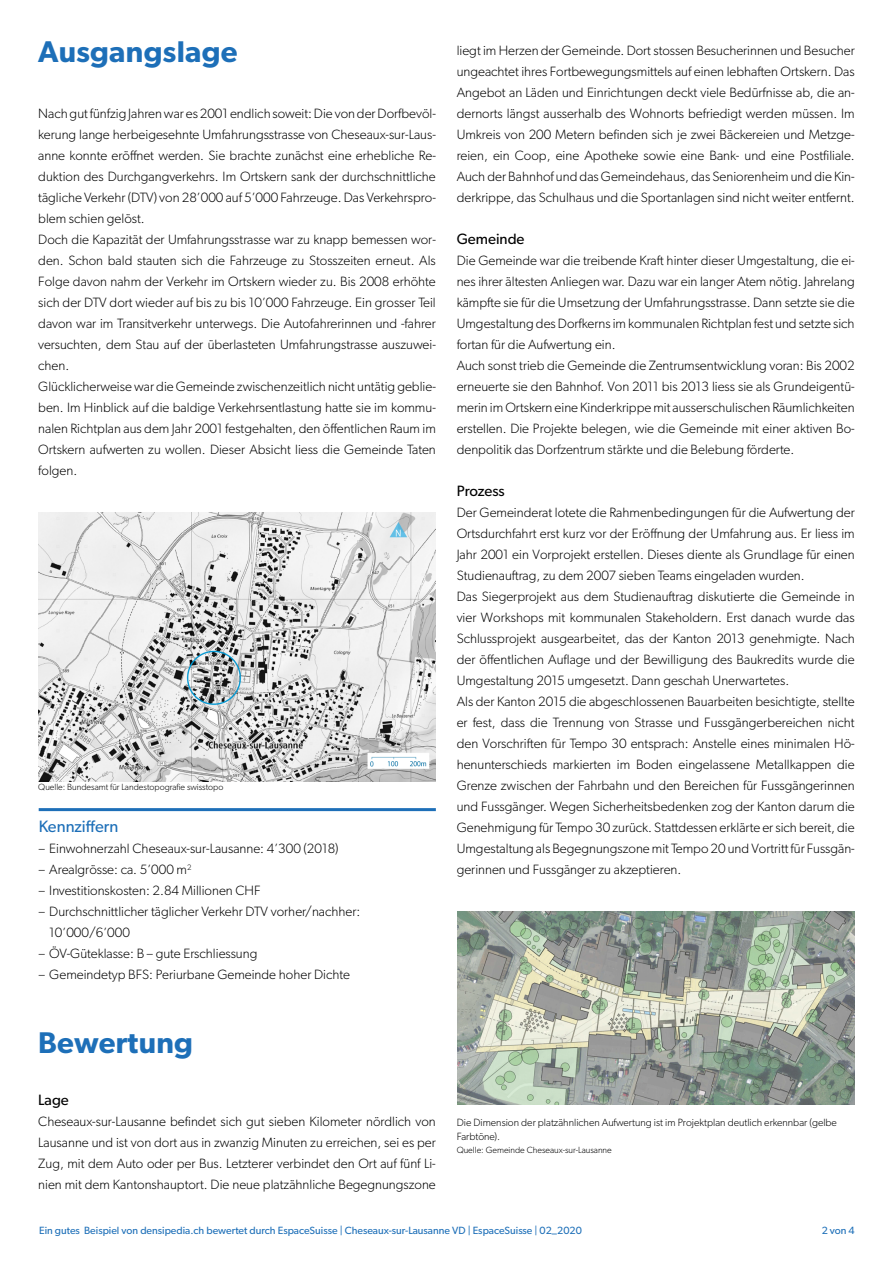
<style>
.page{position:relative;width:893px;height:1263px;background:#fff}
.page>*{position:absolute;margin:0;border:0;box-sizing:border-box;transform-origin:0 0}
.t1{font:600 30px "Gibson";letter-spacing:.01em;color:#1d6fb8}
.t2{font:16.5px "Gibson";color:#1d6fb8}
.t3{font:15px "Gibson";color:#000}
.t4{font:300 13.5px/21px "Gibson";color:#000}
.t5{font:10.5px "Gibson";color:#1d6fb8}
.t6{font:300 10.5px/13.5px "Gibson";color:#000}
.t7{font:300 9px "Gibson";color:#000}
</style>
<div class="page">
<hr style="left:39px;top:808px;width:397px;height:3px;background:#1d6fb8">
<img style="left:38px;top:512px;width:398px;height:269px">
<img style="left:458px;top:911px;width:397px;height:193px">
<h1 class="t1" style="left:38px;top:34px;width:201px">Ausgangslage</h1>
<p class="t4" style="left:38px;top:103px;width:399px">Nach gut fünfzig Jahren war es 2001 endlich soweit: Die von der Dorfbevöl&shy;kerung lange herbeigesehnte Umfahrungsstrasse von Cheseaux-sur-Laus&shy;anne konnte eröffnet werden. Sie brachte zunächst eine erhebliche Re&shy;duktion des Durchgangverkehrs. Im Ortskern sank der durchschnittliche tägliche Verkehr (DTV) von 28’000 auf 5’000 Fahrzeuge. Das Verkehrspro&shy;blem schien gelöst.<br>Doch die Kapazität der Umfahrungsstrasse war zu knapp bemessen wor&shy;den. Schon bald stauten sich die Fahrzeuge zu Stosszeiten erneut. Als Folge davon nahm der Verkehr im Ortskern wieder zu. Bis 2008 erhöhte sich der DTV dort wieder auf bis zu bis 10’000 Fahrzeuge. Ein grosser Teil davon war im Transitverkehr unterwegs. Die Autofahrerinnen und ‑fahrer versuchten, dem Stau auf der überlasteten Umfahrungstrasse auszuwei&shy;chen.<br>Glücklicherweise war die Gemeinde zwischenzeitlich nicht untätig geblie&shy;ben. Im Hinblick auf die baldige Verkehrsentlastung hatte sie im kommu&shy;nalen Richtplan aus dem Jahr 2001 festgehalten, den öffentlichen Raum im Ortskern aufwerten zu wollen. Dieser Absicht liess die Gemeinde Taten folgen.</p>
<p class="t7" style="left:38px;top:782px;width:187px">Quelle: Bundesamt für Landestopografie swisstopo</p>
<p class="t2" style="left:39px;top:817px;width:81px">Kennziffern</p>
<p class="t4" style="left:39px;top:838px;width:301px">– Einwohnerzahl Cheseaux-sur-Lausanne: 4’300 (2018)</p>
<p class="t4" style="left:39px;top:859px;width:154px">– Arealgrösse: ca. 5’000 m<sup>2</sup></p>
<p class="t4" style="left:39px;top:880px;width:223px">– Investitionskosten: 2.84 Millionen CHF</p>
<p class="t4" style="left:49px;top:901px;width:313px;text-indent:-11px">– Durchschnittlicher täglicher Verkehr DTV vorher/nachher:<br>10’000/6’000</p>
<p class="t4" style="left:39px;top:943px;width:220px">– ÖV-Güteklasse: B – gute Erschliessung</p>
<p class="t4" style="left:39px;top:964px;width:313px">– Gemeindetyp BFS: Periurbane Gemeinde hoher Dichte</p>
<h1 class="t1" style="left:38px;top:1025px;width:156px">Bewertung</h1>
<p class="t3" style="left:38px;top:1091px;width:32px">Lage</p>
<p class="t4" style="left:38px;top:1111px;width:399px;text-align:justify">Cheseaux-sur-Lausanne befindet sich gut sieben Kilometer nördlich von Lausanne und ist von dort aus in zwanzig Minuten zu erreichen, sei es per Zug, mit dem Auto oder per Bus. Letzterer verbindet den Ort auf fünf Li&shy;nien mit dem Kantonshauptort. Die neue platzähnliche Begegnungszone</p>
<p class="t4" style="left:457px;top:40px;width:400px;text-align:justify">liegt im Herzen der Gemeinde. Dort stossen Besucherinnen und Besucher ungeachtet ihres Fortbewegungsmittels auf einen lebhaften Ortskern. Das Angebot an Läden und Einrichtungen deckt viele Bedürfnisse ab, die an&shy;dernorts längst ausserhalb des Wohnorts befriedigt werden müssen. Im Umkreis von 200 Metern befinden sich je zwei Bäckereien und Metzge&shy;reien, ein Coop, eine Apotheke sowie eine Bank- und eine Postfiliale.<br>Auch der Bahnhof und das Gemeindehaus, das Seniorenheim und die Kin&shy;derkrippe, das Schulhaus und die Sportanlagen sind nicht weiter entfernt.</p>
<p class="t3" style="left:457px;top:230px;width:69px">Gemeinde</p>
<p class="t4" style="left:457px;top:250px;width:400px">Die Gemeinde war die treibende Kraft hinter dieser Umgestaltung, die ei&shy;nes ihrer ältesten Anliegen war. Dazu war ein langer Atem nötig. Jahrelang kämpfte sie für die Umsetzung der Umfahrungsstrasse. Dann setzte sie die Umgestaltung des Dorfkerns im kommunalen Richtplan fest und setzte sich fortan für die Aufwertung ein.<br>Auch sonst trieb die Gemeinde die Zentrumsentwicklung voran: Bis 2002 erneuerte sie den Bahnhof. Von 2011 bis 2013 liess sie als Grundeigentü&shy;merin im Ortskern eine Kinderkrippe mit ausserschulischen Räumlichkeiten erstellen. Die Projekte belegen, wie die Gemeinde mit einer aktiven Bo&shy;denpolitik das Dorfzentrum stärkte und die Belebung förderte.</p>
<p class="t3" style="left:457px;top:482px;width:49px">Prozess</p>
<p class="t4" style="left:457px;top:502px;width:400px">Der Gemeinderat lotete die Rahmenbedingungen für die Aufwertung der Ortsdurchfahrt erst kurz vor der Eröffnung der Umfahrung aus. Er liess im Jahr 2001 ein Vorprojekt erstellen. Dieses diente als Grundlage für einen Studienauftrag, zu dem 2007 sieben Teams eingeladen wurden.<br>Das Siegerprojekt aus dem Studienauftrag diskutierte die Gemeinde in vier Workshops mit kommunalen Stakeholdern. Erst danach wurde das Schlussprojekt ausgearbeitet, das der Kanton 2013 genehmigte. Nach der öffentlichen Auflage und der Bewilligung des Baukredits wurde die Umgestaltung 2015 umgesetzt. Dann geschah Unerwartetes.<br>Als der Kanton 2015 die abgeschlossenen Bauarbeiten besichtigte, stellte er fest, dass die Trennung von Strasse und Fussgängerbereichen nicht den Vorschriften für Tempo 30 entsprach: Anstelle eines minimalen Hö&shy;henunterschieds markierten im Boden eingelassene Metallkappen die Grenze zwischen der Fahrbahn und den Bereichen für Fussgängerinnen und Fussgänger. Wegen Sicherheitsbedenken zog der Kanton darum die Genehmigung für Tempo 30 zurück. Stattdessen erklärte er sich bereit, die Umgestaltung als Begegnungszone mit Tempo 20 und Vortritt für Fussgän&shy;gerinnen und Fussgänger zu akzeptieren.</p>
<p class="t6" style="left:457px;top:1116px;width:382px">Die Dimension der platzähnlichen Aufwertung ist im Projektplan deutlich erkennbar (gelbe<br>Farbtöne).</p>
<p class="t7" style="left:457px;top:1145px;width:157px">Quelle: Gemeinde Cheseaux-sur-Lausanne</p>
<p class="t5" style="left:39px;top:1223px;width:544px">Ein gutes Beispiel von densipedia.ch bewertet durch EspaceSuisse | Cheseaux-sur-Lausanne VD | EspaceSuisse | 02_2020</p>
<p class="t5" style="left:822px;top:1223px;width:35px">2 von 4</p>
</div>
